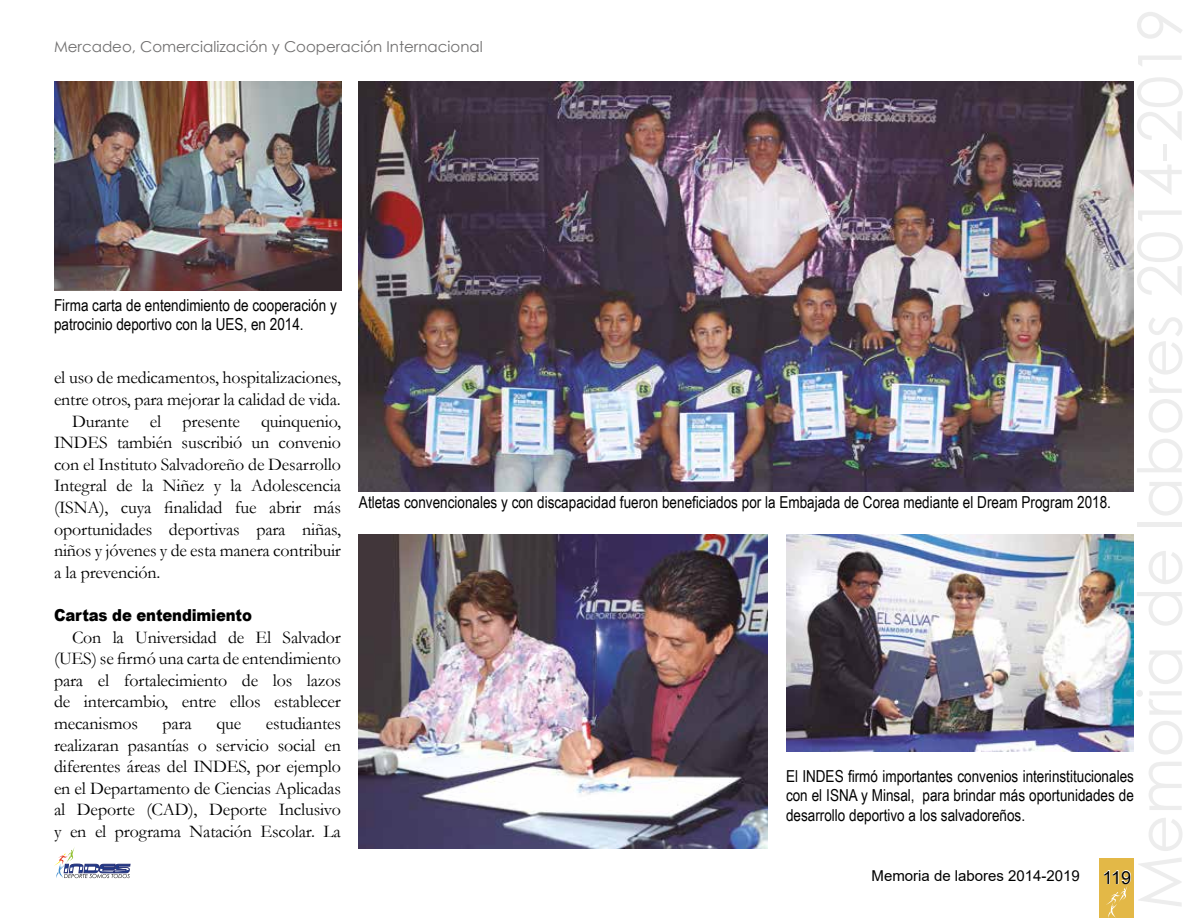
<style>
.page{position:relative;width:1188px;height:918px;background:#fff}
.page>*{position:absolute;margin:0;border:0;box-sizing:border-box;transform-origin:0 0}
.t1{font:18px/21.6px "Garamond";letter-spacing:-.01em;color:#000;text-align:justify}
.t2{font:18px "Arial";color:#000}
.t3{font:16.5px/19.8px "Arial Narrow";color:#000;text-align:justify}
.t4{font:900 16.5px "Arial";letter-spacing:-.01em;color:#000;scale:.9 1}
.t5{font:15px "Century Gothic";color:#706f6f}
.t6{font:15px "Arial";color:#000}
</style>
<div class="page">
<img style="left:359px;top:82px;width:775px;height:409px">
<img style="left:359px;top:535px;width:409px;height:313px">
<img style="left:786px;top:535px;width:348px;height:217px">
<img style="left:54px;top:82px;width:287px;height:208px">
<div style="left:1100px;top:859px;width:34px;height:59px;background:#e3b847"></div>
<svg style="left:1104px;top:870px;width:27px;height:48px"></svg>
<svg style="left:54px;top:847px;width:76px;height:31px"></svg>
<p class="t5" style="left:54px;top:36px;width:430px">Mercadeo, Comercialización y Cooperación Internacional</p>
<p class="t3" style="left:54px;top:294px;width:284px">Firma carta de entendimiento de cooperación y patrocinio deportivo con la UES, en 2014.</p>
<p class="t1" style="left:54px;top:366px;width:288px">el uso de medicamentos, hospitalizaciones,</p>
<p class="t1" style="left:54px;top:388px;width:288px">entre otros, para mejorar la calidad de vida.</p>
<p class="t1" style="left:72px;top:410px;width:270px">Durante el presente quinquenio,</p>
<p class="t1" style="left:54px;top:431px;width:288px">INDES también suscribió un convenio</p>
<p class="t1" style="left:54px;top:453px;width:288px">con el Instituto Salvadoreño de Desarrollo</p>
<p class="t1" style="left:54px;top:474px;width:288px">Integral de la Niñez y la Adolescencia</p>
<p class="t1" style="left:54px;top:496px;width:288px">(ISNA), cuya finalidad fue abrir más</p>
<p class="t1" style="left:54px;top:518px;width:288px">oportunidades deportivas para niñas,</p>
<p class="t1" style="left:54px;top:539px;width:288px">niños y jóvenes y de esta manera contribuir</p>
<p class="t1" style="left:54px;top:561px;width:108px">a la prevención.</p>
<p class="t4" style="left:54px;top:603px;width:221px">Cartas de entendimiento</p>
<p class="t1" style="left:54px;top:626px;width:288px;text-indent:18px">Con la Universidad de El Salvador (UES) se firmó una carta de entendimiento para el fortalecimiento de los lazos de intercambio, entre ellos establecer mecanismos</p>
<p class="t1" style="left:54px;top:712px;width:289px;text-indent:212px">estudiantes realizaran pasantías o servicio social en diferentes áreas del INDES, por ejemplo en el Departamento de Ciencias Aplicadas al Deporte (CAD), Deporte Inclusivo y en el programa Natación Escolar. La</p>
<p class="t1" style="left:163px;top:712px;width:31px">para</p>
<p class="t1" style="left:216px;top:712px;width:26px">que</p>
<p class="t3" style="left:359px;top:491px;width:754px">Atletas convencionales y con discapacidad fueron beneficiados por la Embajada de Corea mediante el Dream Program 2018.</p>
<p class="t3" style="left:786px;top:765px;width:349px">El INDES firmó importantes convenios interinstitucionales con el ISNA y Minsal, para brindar más oportunidades de desarrollo deportivo a los salvadoreños.</p>
<p class="t6" style="left:872px;top:866px;width:210px">Memoria de labores 2014-2019</p>
<p class="t2" style="left:1103px;top:865px;width:30px">119</p>
</div>
